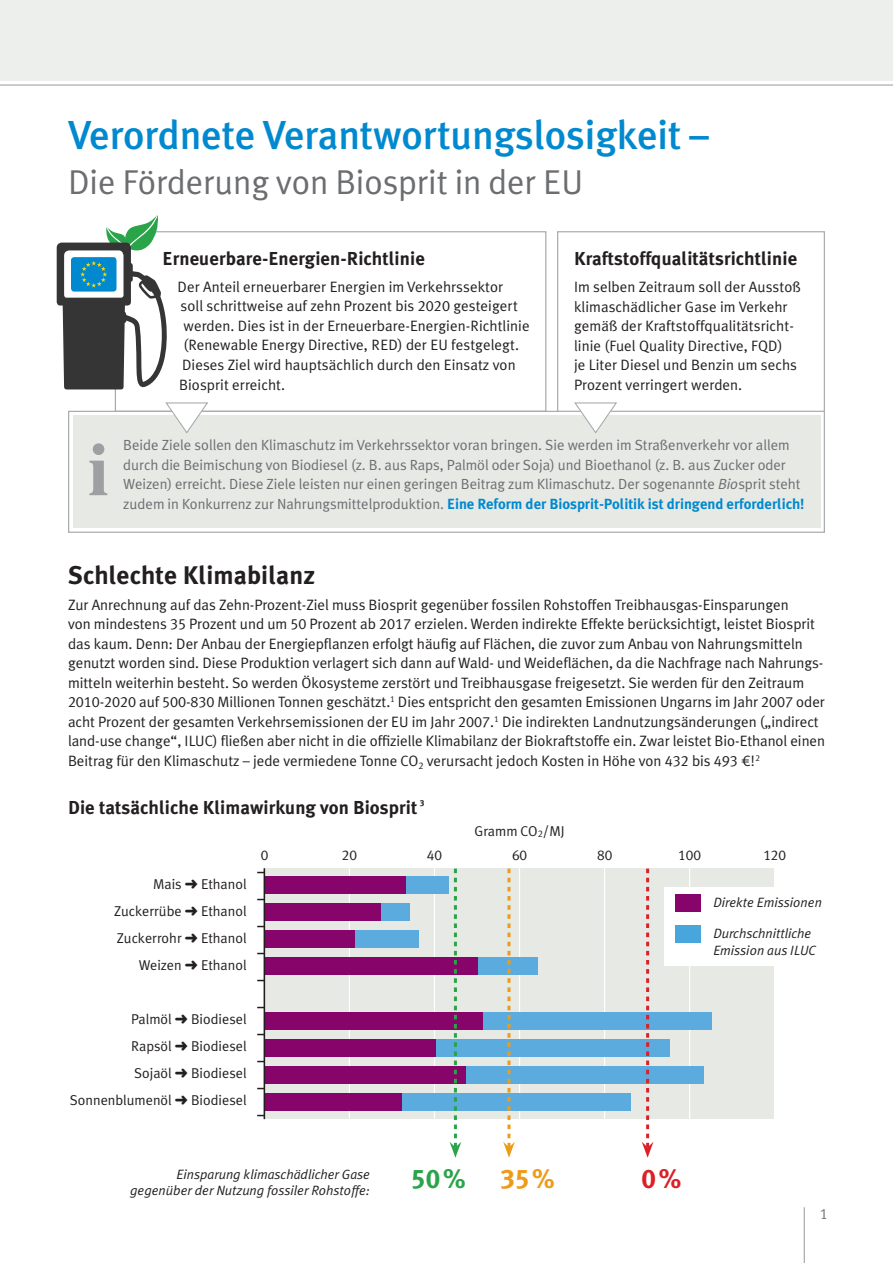
<style>
.page{position:relative;width:893px;height:1263px;background:#fff}
.page>*{position:absolute;margin:0;border:0;box-sizing:border-box;transform-origin:0 0}
.t1{font:700 75px "Times";color:#9d9fa2}
.t2{font:500 40.5px "Meta Plus";letter-spacing:-.005em;color:#0089cf}
.t3{font:34.5px "Meta Plus Normal";letter-spacing:-.005em;color:#6c6d70}
.t4{font:27px "Meta Plus Bold Caps";color:#29a449}
.t5{font:27px "Meta Plus Bold Caps";color:#ec9c18}
.t6{font:27px "Meta Plus Bold Caps";color:#da2128}
.t7{font:700 25.5px "Meta Plus";letter-spacing:.005em;color:#231f20}
.t8{font:700 18.75px "Meta Plus";letter-spacing:.005em;color:#231f20}
.t9{font:15px/19.5px "Meta Plus Normal";color:#231f20}
.t10{font:15px "Meta Plus Normal Caps";color:#757679}
.t11{font:14.7px/19.5px "Meta Plus Normal";letter-spacing:-.005em;color:#6c6d70}
.t12{font:700 14.7px "Meta Plus";color:#0089cf}
.t13{font:14.25px/27px "Meta Plus Normal";color:#231f20;text-align:right}
.t14{font:14.25px "Meta Plus Normal Caps";color:#231f20}
.t15{font:italic 13.5px/16.5px "Meta Plus Normal";color:#231f20;text-align:right}
.s1{font-family:"Meta Plus Normal Caps"}
.s2{font-style:italic}
.s3{font-family:"Meta Plus Normal";font-weight:400;color:#6c6d70}
.s4{font-family:"Meta Pro"}
.s5{font-family:"Meta Plus";font-weight:700}
</style>
<div class="page">
<div style="left:264px;top:868px;width:510px;height:251px;background:#e7e9e5"></div>
<hr style="left:349px;top:868px;width:1px;height:251px;background:#fff">
<hr style="left:434px;top:868px;width:1px;height:251px;background:#fff">
<hr style="left:519px;top:868px;width:1px;height:251px;background:#fff">
<hr style="left:604px;top:868px;width:1px;height:251px;background:#fff">
<hr style="left:689px;top:868px;width:1px;height:251px;background:#fff">
<div style="left:68px;top:411px;width:757px;height:122px;border:1px solid #a8a9ad"></div>
<div style="left:73px;top:416px;width:747px;height:112px;background:#e7e9e5"></div>
<div style="left:0;top:0;width:893px;height:81px;background:#edefec"></div>
<hr style="left:0;top:84px;width:893px;height:2px;background:#a8a9ad">
<div style="left:557px;top:231px;width:268px;height:181px;border:1px solid #a8a9ad"></div>
<svg style="left:165px;top:402px;width:44px;height:32px"></svg>
<svg style="left:574px;top:402px;width:44px;height:32px"></svg>
<div style="left:264px;top:1093px;width:367px;height:17px;background:#5babdf"></div>
<div style="left:264px;top:1093px;width:138px;height:17px;background:#87056a"></div>
<div style="left:664px;top:887px;width:179px;height:78px;background:#fff"></div>
<div style="left:675px;top:895px;width:26px;height:17px;background:#87056a"></div>
<div style="left:675px;top:925px;width:26px;height:17px;background:#48a6dc"></div>
<div style="left:264px;top:1066px;width:440px;height:17px;background:#5babdf"></div>
<div style="left:264px;top:1066px;width:201px;height:17px;background:#87056a"></div>
<div style="left:264px;top:1039px;width:406px;height:17px;background:#5babdf"></div>
<div style="left:264px;top:1039px;width:172px;height:17px;background:#87056a"></div>
<div style="left:264px;top:1012px;width:448px;height:17px;background:#5babdf"></div>
<div style="left:264px;top:1012px;width:218px;height:17px;background:#87056a"></div>
<div style="left:264px;top:958px;width:274px;height:17px;background:#5babdf"></div>
<div style="left:264px;top:958px;width:214px;height:17px;background:#87056a"></div>
<div style="left:264px;top:931px;width:155px;height:17px;background:#5babdf"></div>
<div style="left:264px;top:931px;width:91px;height:17px;background:#87056a"></div>
<div style="left:264px;top:904px;width:146px;height:17px;background:#5babdf"></div>
<div style="left:264px;top:904px;width:116px;height:17px;background:#87056a"></div>
<div style="left:264px;top:877px;width:184px;height:17px;background:#5babdf"></div>
<div style="left:264px;top:877px;width:142px;height:17px;background:#87056a"></div>
<hr style="left:264px;top:868px;width:1px;height:251px;background:#231f20">
<svg style="left:450px;top:868px;width:11px;height:290px"></svg>
<svg style="left:503px;top:868px;width:12px;height:290px"></svg>
<svg style="left:642px;top:868px;width:11px;height:290px"></svg>
<svg style="left:57px;top:215px;width:111px;height:174px"></svg>
<hr style="left:804px;top:1207px;width:1px;height:56px;background:#a8a9ad">
<h2 class="t2" style="left:68px;top:120px;width:643px">Verordnete Verantwortungslosigkeit –</h2>
<h3 class="t3" style="left:68px;top:169px;width:517px">Die Förderung von Biosprit in der EU</h3>
<p class="t8" style="left:163px;top:252px;width:264px">Erneuerbare-Energien-Richtlinie</p>
<p class="t9" style="left:178px;top:278px;width:327px">Der Anteil erneuerbarer Energien im Verkehrssektor</p>
<p class="t9" style="left:181px;top:298px;width:339px">soll schrittweise auf zehn Prozent bis <span class="s1">2020</span> gesteigert</p>
<p class="t9" style="left:184px;top:317px;width:348px">werden. Dies ist in der Erneuerbare-Energien-Richtlinie</p>
<p class="t9" style="left:184px;top:337px;width:337px">(Renewable Energy Directive, RED) der EU festgelegt.</p>
<p class="t9" style="left:182px;top:356px;width:335px">Dieses Ziel wird hauptsächlich durch den Einsatz von</p>
<p class="t9" style="left:179px;top:376px;width:108px">Biosprit erreicht.</p>
<p class="t8" style="left:574px;top:252px;width:225px">Kraftstoffqualitätsrichtlinie</p>
<p class="t9" style="left:574px;top:278px;width:228px">Im selben Zeitraum soll der Ausstoß klimaschädlicher Gase im Verkehr gemäß der Kraftstoffqualitätsricht&shy;linie (Fuel Quality Directive, FQD)<br>je Liter Diesel und Benzin um sechs Prozent verringert werden.</p>
<h1 class="t1" style="left:88px;top:439px;width:22px">i</h1>
<p class="t11" style="left:123px;top:437px;width:679px">Beide Ziele sollen den Klimaschutz im Verkehrssektor voran bringen. Sie werden im Straßenverkehr vor allem durch die Beimischung von Biodiesel (z. B. aus Raps, Palmöl oder Soja) und Bioethanol (z. B. aus Zucker oder<br>Weizen) erreicht. Diese Ziele leisten nur einen geringen Beitrag zum Klimaschutz. Der sogenannte <span class="s2">Bio</span>sprit steht</p>
<p class="t12" style="left:123px;top:498px;width:683px"><span class="s3">zudem in Konkurrenz zur Nahrungsmittelproduktion.</span> Eine Reform der Biosprit-Politik ist dringend erforderlich!</p>
<h3 class="t7" style="left:68px;top:565px;width:249px">Schlechte Klimabilanz</h3>
<p class="t9" style="left:68px;top:596px;width:758px">Zur Anrechnung auf das Zehn-Prozent-Ziel muss Biosprit gegenüber fossilen Rohstoffen Treibhausgas-Einsparungen<br>von mindestens <span class="s1">35</span> Prozent und um <span class="s1">50</span> Prozent ab <span class="s1">2017</span> erzielen. Werden indirekte Effekte berücksichtigt, leistet Biosprit das kaum. Denn: Der Anbau der Energiepflanzen erfolgt häufig auf Flächen, die zuvor zum Anbau von Nahrungsmitteln genutzt worden sind. Diese Produktion verlagert sich dann auf Wald- und Weideflächen, da die Nachfrage nach Nahrungs&shy;mitteln weiterhin besteht. So werden Ökosysteme zerstört und Treibhausgase freigesetzt. Sie werden für den Zeitraum <span class="s1">2010</span>-<span class="s1">2020</span> auf <span class="s1">500</span>-<span class="s1">830</span> Millionen Tonnen geschätzt.<sup>1</sup> Dies entspricht den gesamten Emissionen Ungarns im Jahr <span class="s1">2007</span> oder acht Prozent der gesamten Verkehrsemissionen der EU im Jahr <span class="s1">2007</span>.<sup>1</sup> Die indirekten Landnutzungsänderungen („indirect land-use change“, ILUC) fließen aber nicht in die offizielle Klimabilanz der Biokraftstoffe ein. Zwar leistet Bio-Ethanol einen Beitrag für den Klimaschutz – jede vermiedene Tonne CO<sub>2</sub> verursacht jedoch Kosten in Höhe von <span class="s1">432</span> bis <span class="s1">493</span> <span class="s4">€</span>!<sup>2</sup></p>
<p class="t8" style="left:68px;top:800px;width:358px">Die tatsächliche Klimawirkung von Biosprit <sup>3</sup></p>
<p class="t13" style="left:474px;top:818px;width:92px">Gramm <span class="s1">CO</span><sub>2</sub><span class="s1">/MJ</span></p>
<p class="t13" style="left:114px;top:872px;width:134px">Mais ➜ Ethanol<br>Zuckerrübe ➜ Ethanol<br>Zuckerrohr ➜ Ethanol<br>Weizen ➜ Ethanol</p>
<p class="t14" style="left:261px;top:847px;width:9px">0</p>
<p class="t14" style="left:342px;top:847px;width:17px">20</p>
<p class="t14" style="left:427px;top:847px;width:17px">40</p>
<p class="t14" style="left:512px;top:847px;width:17px">60</p>
<p class="t13" style="left:70px;top:1007px;width:178px">Palmöl ➜ Biodiesel<br>Rapsöl ➜ Biodiesel<br>Sojaöl ➜ Biodiesel<br>Sonnenblumenöl ➜ Biodiesel</p>
<p class="t14" style="left:597px;top:847px;width:17px">80</p>
<p class="t14" style="left:678px;top:847px;width:24px">100</p>
<p class="t14" style="left:763px;top:847px;width:24px">120</p>
<p class="t15" style="left:713px;top:896px;width:110px">Direkte Emissionen</p>
<p class="t15" style="left:713px;top:926px;width:104px;text-align:left">Durchschnittliche<br>Emission aus ILUC</p>
<p class="t15" style="left:130px;top:1167px;width:241px">Einsparung klimaschädlicher Gase gegenüber der Nutzung fossiler Rohstoffe:</p>
<h3 class="t4" style="left:411px;top:1163px;width:56px">50 <span class="s5">%</span></h3>
<h3 class="t5" style="left:501px;top:1163px;width:56px">35 <span class="s5">%</span></h3>
<h3 class="t6" style="left:641px;top:1163px;width:41px">0 <span class="s5">%</span></h3>
<p class="t10" style="left:820px;top:1205px;width:10px">1</p>
</div>
